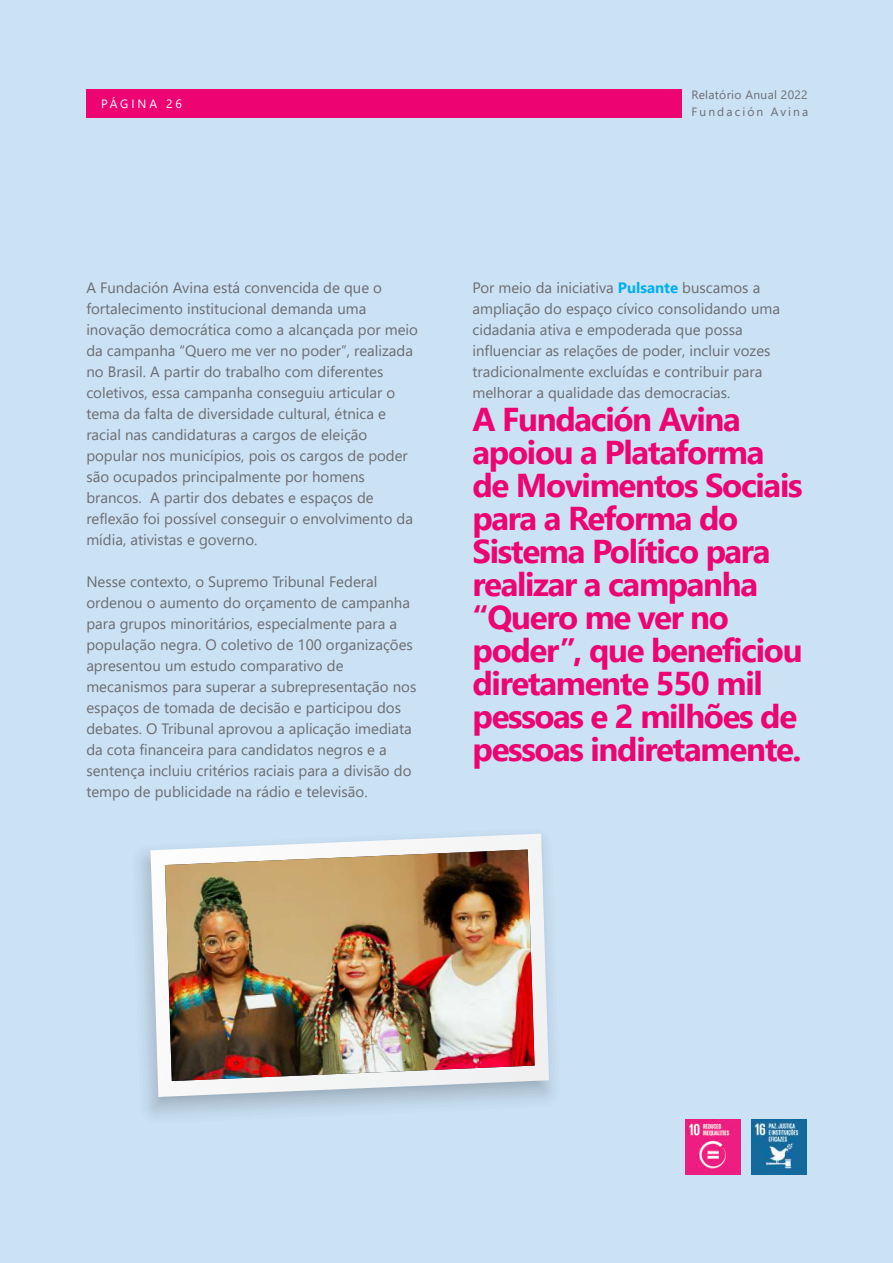
<style>
.page{position:relative;width:893px;height:1263px;background:#cbe1f4}
.page>*{position:absolute;margin:0;border:0;box-sizing:border-box;transform-origin:0 0}
.t1{font:700 33px/33px "Segoe UI";letter-spacing:-.04em;color:#ed0372}
.t2{font:15px/21px "Segoe UI";color:#6c6d70}
.t3{font:12px/16.5px "Segoe UI";letter-spacing:.025em;color:#6c6d70}
.t4{font:12px "Segoe UI";letter-spacing:.24em;color:#fff}
.s1{font-weight:700;color:#00aeef}
</style>
<div class="page">
<div style="left:86px;top:89px;width:595px;height:29px;background:#ed0372"></div>
<img style="left:686px;top:1119px;width:54px;height:55px">
<img style="left:752px;top:1119px;width:54px;height:55px">
<svg style="left:140px;top:854px;width:412px;height:261px"></svg>
<svg style="left:150px;top:834px;width:399px;height:263px"></svg>
<img style="left:165px;top:849px;width:370px;height:232px">
<p class="t4" style="left:101px;top:92px;width:82px">PÁGINA 26</p>
<p class="t3" style="left:691px;top:86px;width:118px">Relatório Anual 2022<br>Fundación Avina</p>
<p class="t2" style="left:86px;top:276px;width:333px">A Fundación Avina está convencida de que o fortalecimento institucional demanda uma inovação democrática como a alcançada por meio da campanha “Quero me ver no poder”, realizada no Brasil. A partir do trabalho com diferentes coletivos, essa campanha conseguiu articular o tema da falta de diversidade cultural, étnica e racial nas candidaturas a cargos de eleição popular nos municípios, pois os cargos de poder são ocupados principalmente por homens brancos. A partir dos debates e espaços de reflexão foi possível conseguir o envolvimento da mídia, ativistas e governo.</p>
<p class="t2" style="left:86px;top:570px;width:331px">Nesse contexto, o Supremo Tribunal Federal ordenou o aumento do orçamento de campanha para grupos minoritários, especialmente para a população negra. O coletivo de 100 organizações apresentou um estudo comparativo de mecanismos para superar a subrepresentação nos espaços de tomada de decisão e participou dos debates. O Tribunal aprovou a aplicação imediata da cota financeira para candidatos negros e a sentença incluiu critérios raciais para a divisão do tempo de publicidade na rádio e televisão.</p>
<p class="t2" style="left:472px;top:276px;width:309px">Por meio da iniciativa <span class="s1">Pulsante</span> buscamos a ampliação do espaço cívico consolidando uma cidadania ativa e empoderada que possa influenciar as relações de poder, incluir vozes tradicionalmente excluídas e contribuir para melhorar a qualidade das democracias.</p>
<h1 class="t1" style="left:472px;top:400px;width:332px">A Fundación Avina apoiou a Plataforma de Movimentos Sociais para a Reforma do<br>Sistema Político para realizar a campanha “Quero me ver no poder”, que beneficiou diretamente 550 mil pessoas e 2 milhões de pessoas indiretamente.</h1>
</div>
